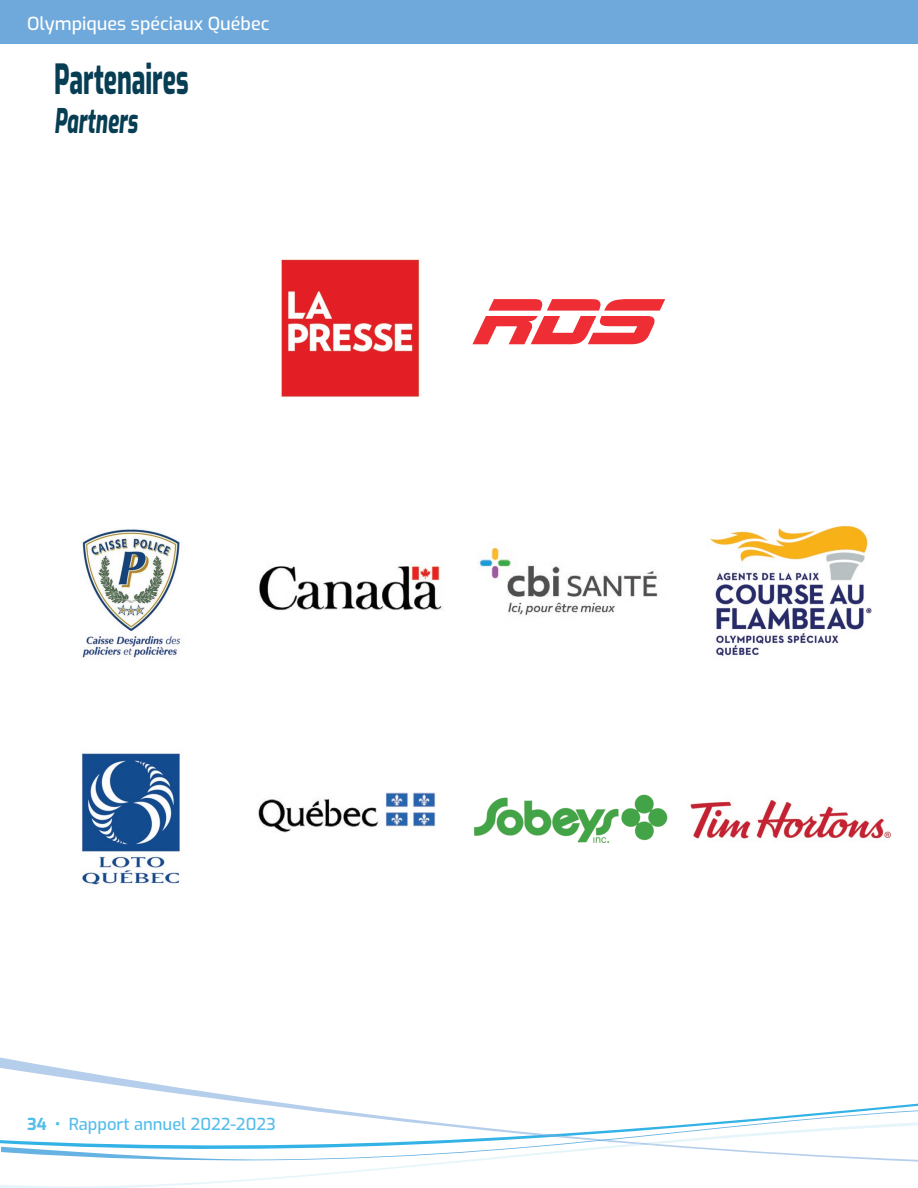
<style>
.page{position:relative;width:918px;height:1188px;background:#fff}
.page>*{position:absolute;margin:0;border:0;box-sizing:border-box;transform-origin:0 0}
.t1{font:800 41.25px "Exo";color:#083e54;scale:.6 1}
.t2{font:italic 800 33.75px "Exo";color:#083e54;scale:.6 1}
.t3{font:500 18px "Exo";color:#fff}
.t4{font:500 16.5px "Exo";color:#53bceb}
.s1{font-weight:700}
</style>
<div class="page">
<svg style="left:1px;top:1103px;width:917px;height:85px"></svg>
<img style="left:599px;top:1140px;width:319px;height:22px">
<img style="left:634px;top:1143px;width:22px;height:2px">
<img style="left:0;top:1057px;width:604px;height:84px">
<img style="left:537px;top:1134px;width:29px;height:3px">
<svg style="left:595px;top:1140px;width:14px;height:1px"></svg>
<div style="left:0;top:0;width:918px;height:43px;background:#6fa9db"></div>
<img style="left:281px;top:259px;width:139px;height:138px">
<svg style="left:472px;top:299px;width:193px;height:45px"></svg>
<img style="left:259px;top:566px;width:184px;height:45px">
<img style="left:479px;top:547px;width:179px;height:69px">
<img style="left:82px;top:529px;width:99px;height:129px">
<img style="left:82px;top:753px;width:98px;height:132px">
<img style="left:258px;top:792px;width:178px;height:41px">
<img style="left:710px;top:525px;width:162px;height:131px">
<img style="left:690px;top:800px;width:201px;height:39px">
<img style="left:474px;top:794px;width:194px;height:49px">
<p class="t3" style="left:27px;top:11px;width:244px">Olympiques spéciaux Québec</p>
<h1 class="t1" style="left:54px;top:49px;width:226px">Partenaires</h1>
<h2 class="t2" style="left:54px;top:95px;width:141px">Partners</h2>
<p class="t4" style="left:27px;top:1112px;width:250px"><span class="s1">34 •</span> Rapport annuel 2022-2023</p>
</div>
